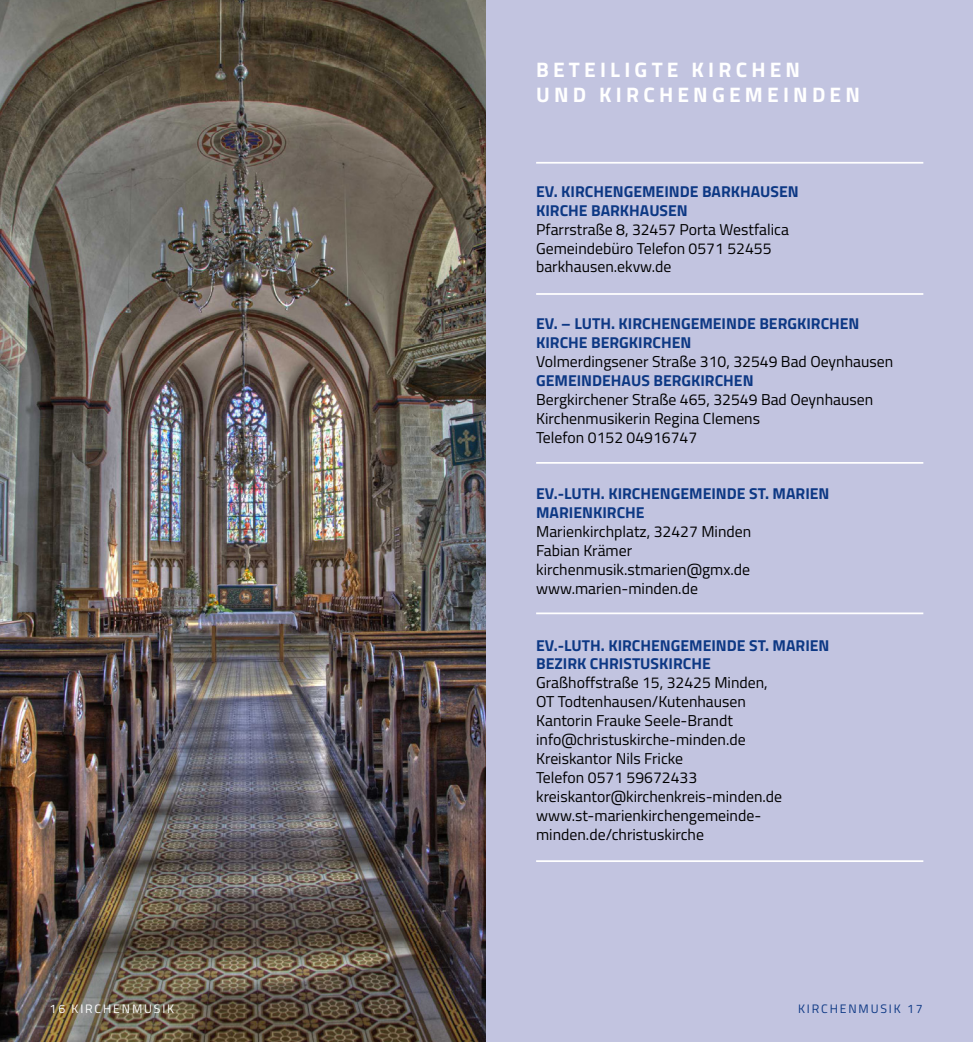
<style>
.page{position:relative;width:973px;height:1042px;background:#fff}
.page>*{position:absolute;margin:0;border:0;box-sizing:border-box;transform-origin:0 0}
.t1{font:700 21px/25.2px "Titillium Web";letter-spacing:.2em;color:#fff}
.t2{font:15.75px/18.9px "Titillium Web";color:#000}
.t3{font:700 15.75px/18.9px "Titillium Web";color:#0d3884}
.t4{font:12.25px "Titillium Web";letter-spacing:.15em;color:#0d3884}
.t5{font:12.25px "Titillium Web";letter-spacing:.15em;color:#fff}
</style>
<div class="page">
<img style="left:0;top:0;width:486px;height:1042px">
<div style="left:486px;top:0;width:486px;height:1042px;background:#c2c4e0"></div>
<hr style="left:536px;top:293px;width:387px;height:2px;background:#fff">
<hr style="left:536px;top:462px;width:387px;height:2px;background:#fff">
<hr style="left:536px;top:612px;width:387px;height:2px;background:#fff">
<hr style="left:536px;top:860px;width:387px;height:2px;background:#fff">
<hr style="left:536px;top:162px;width:387px;height:2px;background:#fff">
<p class="t5" style="left:50px;top:1000px;width:126px">16 KIRCHENMUSIK</p>
<h1 class="t1" style="left:536px;top:56px;width:325px">BETEILIGTE KIRCHEN<br>UND KIRCHENGEMEINDEN</h1>
<p class="t3" style="left:536px;top:181px;width:264px">EV. KIRCHENGEMEINDE BARKHAUSEN<br>KIRCHE BARKHAUSEN</p>
<p class="t2" style="left:536px;top:219px;width:254px">Pfarrstraße 8, 32457 Porta Westfalica<br>Gemeindebüro Telefon 0571 52455 barkhausen.ekvw.de</p>
<p class="t3" style="left:536px;top:313px;width:325px">EV. – LUTH. KIRCHENGEMEINDE BERGKIRCHEN<br>KIRCHE BERGKIRCHEN</p>
<p class="t2" style="left:536px;top:351px;width:358px">Volmerdingsener Straße 310, 32549 Bad Oeynhausen</p>
<p class="t3" style="left:536px;top:370px;width:219px">GEMEINDEHAUS BERGKIRCHEN</p>
<p class="t2" style="left:536px;top:389px;width:338px">Bergkirchener Straße 465, 32549 Bad Oeynhausen<br>Kirchenmusikerin Regina Clemens<br>Telefon 0152 04916747</p>
<p class="t3" style="left:536px;top:483px;width:295px">EV.-LUTH. KIRCHENGEMEINDE ST. MARIEN<br>MARIENKIRCHE</p>
<p class="t2" style="left:536px;top:521px;width:216px">Marienkirchplatz, 32427 Minden<br>Fabian Krämer kirchenmusik.stmarien@gmx.de www.marien-minden.de</p>
<p class="t3" style="left:536px;top:635px;width:295px">EV.-LUTH. KIRCHENGEMEINDE ST. MARIEN<br>BEZIRK CHRISTUSKIRCHE</p>
<p class="t2" style="left:536px;top:672px;width:247px">Graßhoffstraße 15, 32425 Minden,<br>OT Todtenhausen/Kutenhausen<br>Kantorin Frauke Seele-Brandt info@christuskirche-minden.de<br>Kreiskantor Nils Fricke<br>Telefon 0571 59672433 kreiskantor@kirchenkreis-minden.de www.st-marienkirchengemeinde&shy;minden.de/christuskirche</p>
<p class="t4" style="left:798px;top:1000px;width:126px">KIRCHENMUSIK 17</p>
</div>
